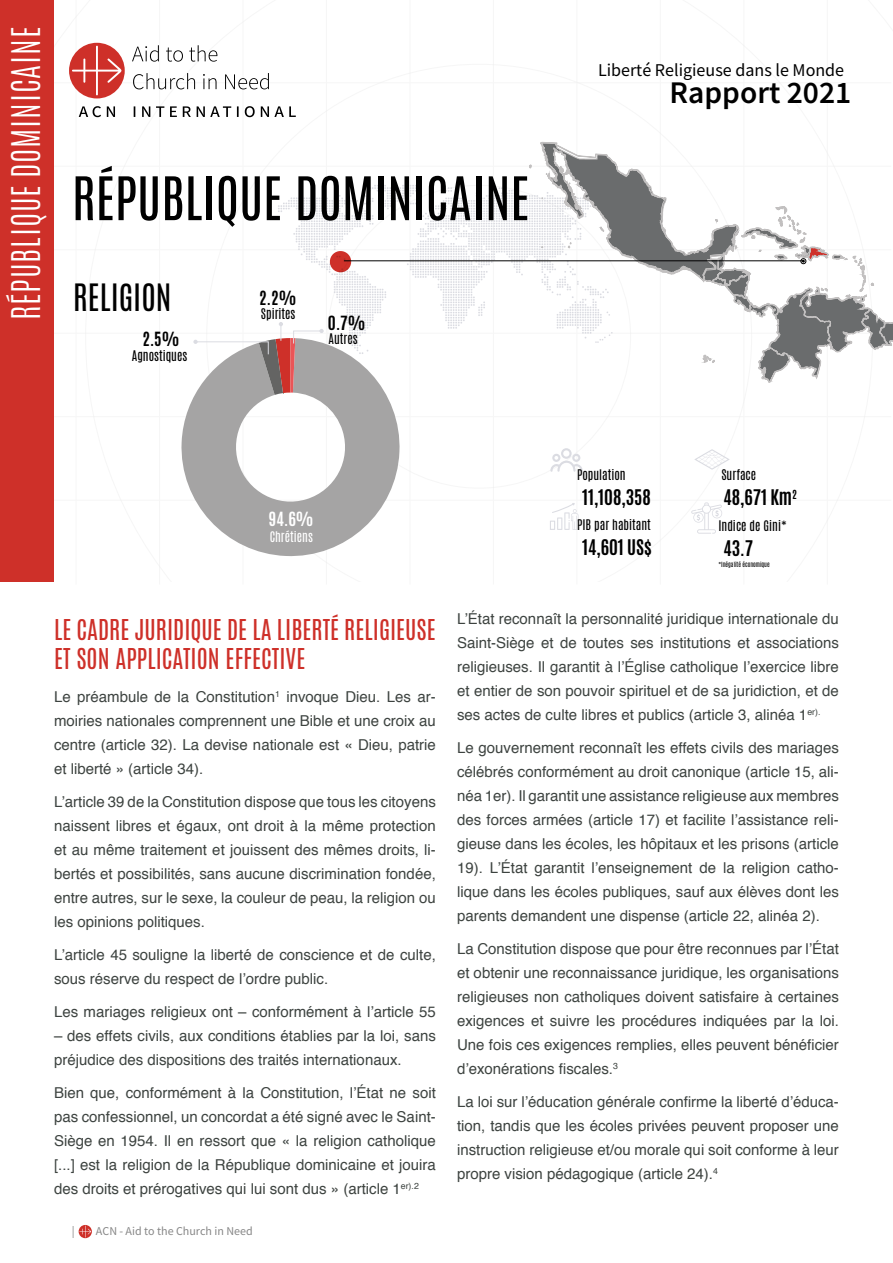
<style>
.page{position:relative;width:893px;height:1263px;background:#fff}
.page>*{position:absolute;margin:0;border:0;box-sizing:border-box;transform-origin:0 0}
.t1{font:51px "Antonio";color:#000}
.t2{font:300 33px "Antonio";letter-spacing:.025em;color:#fff}
.t3{font:600 31.5px "Source Sans Pro";color:#000}
.t4{font:31.5px "Antonio";color:#000}
.t5{font:24px/28.8px "Antonio";color:#ce3029}
.t6{font:700 18px "Antonio";color:#000}
.t7{font:18px "Source Sans Pro";color:#000}
.t8{font:700 16.35px "Antonio";color:#000}
.t9{font:700 16.35px "Antonio";color:#fff}
.t10{font:15px/24px "Helvetica";color:#3d4340;text-align:justify}
.t11{font:12.3px "Antonio";color:#000}
.t12{font:12.3px "Antonio";color:#fff}
.t13{font:12px "Source Sans Pro";color:#878787}
.t14{font:6px "Antonio";color:#000}
</style>
<div class="page">
<svg style="left:79px;top:1225px;width:12px;height:12px"></svg>
<hr style="left:76px;top:0;width:1px;height:584px;background:#ededed">
<hr style="left:159px;top:0;width:1px;height:584px;background:#ededed">
<hr style="left:243px;top:0;width:1px;height:584px;background:#ededed">
<hr style="left:326px;top:0;width:1px;height:584px;background:#ededed">
<hr style="left:410px;top:0;width:1px;height:584px;background:#ededed">
<hr style="left:493px;top:0;width:1px;height:584px;background:#ededed">
<hr style="left:577px;top:0;width:1px;height:584px;background:#ededed">
<hr style="left:660px;top:0;width:1px;height:584px;background:#ededed">
<hr style="left:744px;top:0;width:1px;height:584px;background:#ededed">
<hr style="left:827px;top:0;width:1px;height:584px;background:#ededed">
<svg style="left:132px;top:45px;width:164px;height:72px"></svg>
<svg style="left:79px;top:106px;width:36px;height:11px"></svg>
<div style="left:69px;top:43px;width:56px;height:55px;background:#ce3029;border-radius:50%"></div>
<svg style="left:72px;top:46px;width:49px;height:49px"></svg>
<div style="left:0;top:0;width:53px;height:581px;background:#ce3029"></div>
<svg style="left:550px;top:448px;width:32px;height:24px"></svg>
<svg style="left:550px;top:503px;width:28px;height:27px"></svg>
<svg style="left:691px;top:502px;width:31px;height:32px"></svg>
<svg style="left:694px;top:449px;width:36px;height:21px"></svg>
<svg style="left:181px;top:396px;width:219px;height:163px;fill:#a5a4a4"></svg>
<svg style="left:193px;top:142px;width:700px;height:254px"></svg>
<h2 class="t2" style="left:2px;top:320px;width:295px;rotate:-90deg">RÉPUBLIQUE DOMINICAINE</h2>
<h1 class="t1" style="left:72px;top:161px;width:459px">RÉPUBLIQUE DOMINICAINE</h1>
<h3 class="t4" style="left:73px;top:274px;width:100px">RELIGION</h3>
<p class="t8" style="left:259px;top:286px;width:39px">2.2%</p>
<p class="t11" style="left:261px;top:305px;width:36px">Spirites</p>
<p class="t8" style="left:328px;top:310px;width:39px">0.7%</p>
<p class="t8" style="left:142px;top:327px;width:39px">2.5%</p>
<p class="t11" style="left:329px;top:330px;width:31px">Autres</p>
<p class="t11" style="left:132px;top:347px;width:57px">Agnostiques</p>
<p class="t9" style="left:269px;top:506px;width:46px">94.6%</p>
<p class="t12" style="left:270px;top:528px;width:45px">Chrétiens</p>
<p class="t7" style="left:598px;top:59px;width:248px">Liberté Religieuse dans le Monde</p>
<h3 class="t3" style="left:670px;top:72px;width:183px">Rapport 2021</h3>
<p class="t11" style="left:577px;top:465px;width:50px">Population</p>
<p class="t11" style="left:721px;top:465px;width:36px">Surface</p>
<p class="t6" style="left:582px;top:484px;width:70px">11,108,358</p>
<p class="t6" style="left:723px;top:484px;width:75px">48,671 Km<sup>2</sup></p>
<p class="t11" style="left:577px;top:516px;width:75px">PIB par habitant</p>
<p class="t6" style="left:582px;top:534px;width:71px">14,601 US$</p>
<p class="t11" style="left:718px;top:516px;width:70px">Indice de Gini*</p>
<p class="t14" style="left:718px;top:560px;width:53px">*Inégalité économique</p>
<p class="t6" style="left:723px;top:535px;width:31px">43.7</p>
<h3 class="t5" style="left:54px;top:615px;width:383px">LE CADRE JURIDIQUE DE LA LIBERTÉ RELIGIEUSE<br>ET SON APPLICATION EFFECTIVE</h3>
<p class="t10" style="left:54px;top:685px;width:383px">Le préambule de la Constitution<sup>1</sup> invoque Dieu. Les ar&shy;moiries nationales comprennent une Bible et une croix au centre (article 32). La devise nationale est « Dieu, patrie et liberté » (article 34).</p>
<p class="t10" style="left:54px;top:790px;width:383px">L’article 39 de la Constitution dispose que tous les citoyens naissent libres et égaux, ont droit à la même protection et au même traitement et jouissent des mêmes droits, li&shy;bertés et possibilités, sans aucune discrimination fondée, entre autres, sur le sexe, la couleur de peau, la religion ou les opinions politiques.</p>
<p class="t10" style="left:54px;top:943px;width:383px">L’article 45 souligne la liberté de conscience et de culte, sous réserve du respect de l’ordre public.</p>
<p class="t10" style="left:54px;top:1000px;width:383px">Les mariages religieux ont – conformément à l’article 55</p>
<p class="t10" style="left:54px;top:1024px;width:383px">– des effets civils, aux conditions établies par la loi, sans préjudice des dispositions des traités internationaux.</p>
<p class="t10" style="left:54px;top:1081px;width:383px">Bien que, conformément à la Constitution, l’État ne soit pas confessionnel, un concordat a été signé avec le Saint-Siège en 1954. Il en ressort que « la religion catholique [...] est la religion de la République dominicaine et jouira des droits et prérogatives qui lui sont dus » (article 1<sup>er).2</sup></p>
<p class="t13" style="left:72px;top:1223px;width:4px">|</p>
<p class="t13" style="left:96px;top:1223px;width:158px">ACN - Aid to the Church in Need</p>
<p class="t10" style="left:457px;top:607px;width:383px">L’État reconnaît la personnalité juridique internationale du Saint-Siège et de toutes ses institutions et associations religieuses. Il garantit à l’Église catholique l’exercice libre et entier de son pouvoir spirituel et de sa juridiction, et de ses actes de culte libres et publics (article 3, alinéa 1<sup>er).</sup></p>
<p class="t10" style="left:457px;top:736px;width:383px">Le gouvernement reconnaît les effets civils des mariages célébrés conformément au droit canonique (article 15, ali&shy;néa 1er). Il garantit une assistance religieuse aux membres des forces armées (article 17) et facilite l’assistance reli&shy;gieuse dans les écoles, les hôpitaux et les prisons (article 19). L’État garantit l’enseignement de la religion catho&shy;lique dans les écoles publiques, sauf aux élèves dont les parents demandent une dispense (article 22, alinéa 2).</p>
<p class="t10" style="left:457px;top:937px;width:383px">La Constitution dispose que pour être reconnues par l’État et obtenir une reconnaissance juridique, les organisations religieuses non catholiques doivent satisfaire à certaines exigences et suivre les procédures indiquées par la loi.<br>Une fois ces exigences remplies, elles peuvent bénéficier d’exonérations fiscales.<sup>3</sup></p>
<p class="t10" style="left:457px;top:1090px;width:383px">La loi sur l’éducation générale confirme la liberté d’éduca&shy;tion, tandis que les écoles privées peuvent proposer une instruction religieuse et/ou morale qui soit conforme à leur propre vision pédagogique (article 24).<sup>4</sup></p>
</div>
